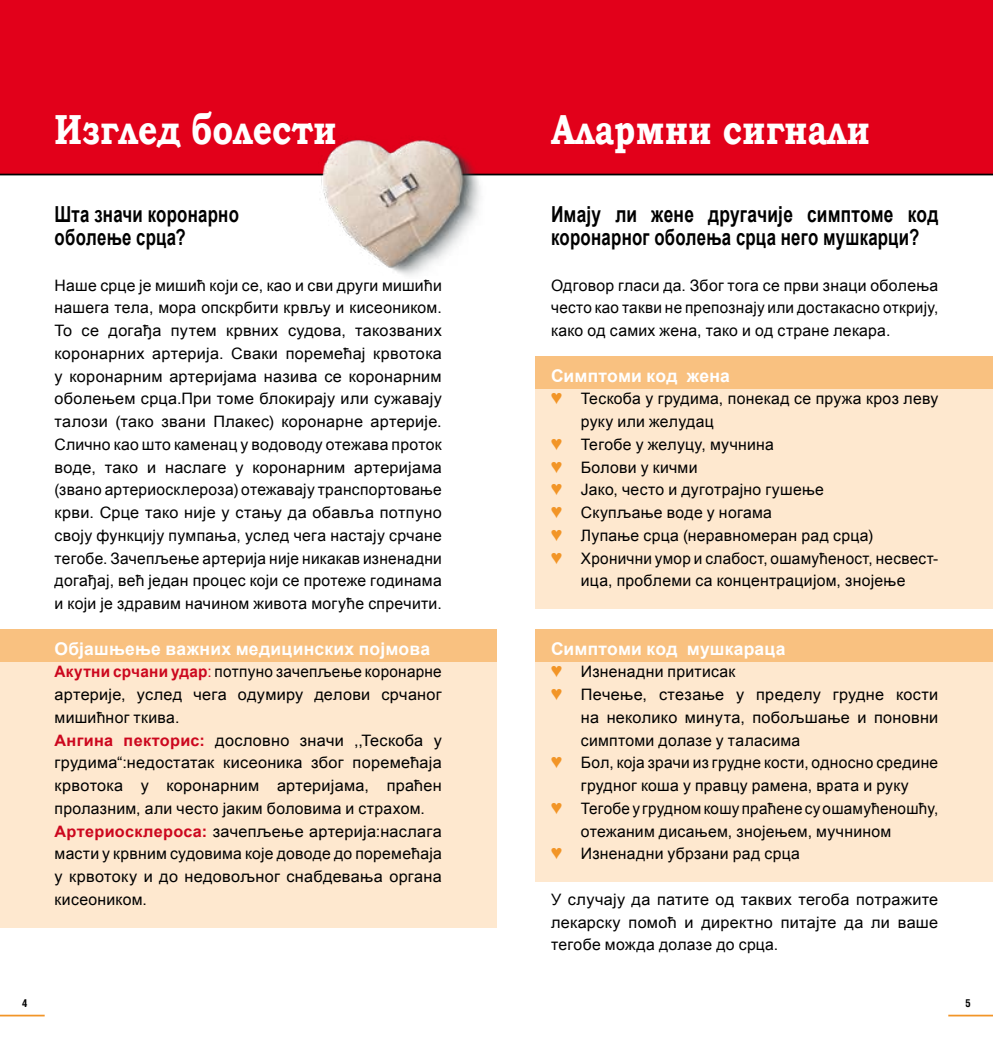
<style>
.page{position:relative;width:993px;height:1042px;background:#fff}
.page>*{position:absolute;margin:0;border:0;box-sizing:border-box;transform-origin:0 0}
.t1{font:700 42px "Bookman Old Style";color:#fff;scale:.8 1}
.t2{font:700 22.05px/22.8px "Arial";letter-spacing:.015em;color:#000;scale:.78 1}
.t3{font:700 22.05px/22.8px "Arial";letter-spacing:.015em;color:#000;scale:.76 1}
.t4{font:700 17.5px "Arial";letter-spacing:.01em;color:#fff}
.t5{font:15.75px/22.8px "Arial";letter-spacing:.015em;color:#000;text-align:justify}
.t6{font:15.75px/22.8px "Zapf Dingbats ITC";color:#f29527;text-align:justify}
.t7{font:700 condensed 10.5px "Helvetica LT Std";color:#000}
.s1{font-weight:700;color:#cc071e}
.s2{color:#cc071e}
</style>
<div class="page">
<div style="left:535px;top:632px;width:457px;height:250px;background:#fee8cf"></div>
<div style="left:535px;top:361px;width:457px;height:248px;background:#fee8cf"></div>
<div style="left:0;top:630px;width:496px;height:297px;background:#fee8cf"></div>
<div style="left:0;top:0;width:992px;height:175px;background:#e2001a"></div>
<hr style="left:0;top:174px;width:992px;height:1px;background:#000">
<div style="left:0;top:629px;width:496px;height:32px;background:#f9c180"></div>
<img style="left:310px;top:138px;width:177px;height:138px">
<div style="left:535px;top:356px;width:457px;height:32px;background:#f9c180"></div>
<div style="left:535px;top:629px;width:457px;height:32px;background:#f9c180"></div>
<hr style="left:0;top:1014px;width:45px;height:2px;background:#f29527">
<hr style="left:947px;top:1014px;width:45px;height:2px;background:#f29527">
<h1 class="t1" style="left:55px;top:99px;width:354px">Изглед болести</h1>
<h1 class="t1" style="left:551px;top:99px;width:400px">Aлармни сигнали</h1>
<h2 class="t3" style="left:55px;top:204px;width:244px">Шта значи коронарно оболење срца?</h2>
<p class="t5" style="left:55px;top:274px;width:388px">Наше срце је мишић који се, као и сви други мишићи нашега тела, мора опскрбити крвљу и кисеоником.<br>То се догађа путем крвних судова, такозваних коронарних артерија. Сваки поремећај крвотока у коронарним артеријама назива се коронарним оболењем срца.При томе блокирају или сужавају талози (тако звани Плакес) коронарне артерије.<br>Слично као што каменац у водоводу отежава проток воде, тако и наслаге у коронарним артеријама (звано артериосклероза) отежавају транспортовање крви. Срце тако није у стању да обавља потпуно своју функцију пумпања, услед чега настају срчане тегобе. Зачепљење артерија није никакав изненадни догађај, већ један процес који се протеже годинама и који је здравим начином живота могуће спречити.</p>
<p class="t4" style="left:55px;top:637px;width:377px">Објашњење важних медицинских појмова</p>
<p class="t5" style="left:55px;top:661px;width:388px;text-align:left"><span class="s1">Акутни срчани удар</span><span class="s2">:</span> потпуно зачепљење коронарне артерије, услед чега одумиру делови срчаног мишићног ткива.<br><span class="s1">Ангина пекторис:</span> дословно значи ,,Тескоба у грудима“:недостатак кисеоника због поремећаја крвотока у коронарним артеријама, праћен пролазним, али често јаким боловима и страхом.<br><span class="s1">Артериосклероса:</span> зачепљење артерија:наслага масти у крвним судовима које доводе до поремећаја у крвотоку и до недовољног снабдевања органа кисеоником.</p>
<h2 class="t2" style="left:551px;top:204px;width:498px">Имају ли жене другачије симптоме код коронарног оболења срца него мушкарци?</h2>
<p class="t5" style="left:551px;top:274px;width:388px">Одговор гласи да. Због тога се први знаци оболења често као такви не препознају или достакасно открију, како од самих жена, тако и од стране лекара.</p>
<p class="t4" style="left:551px;top:364px;width:180px">Симптоми код жена</p>
<p class="t5" style="left:580px;top:388px;width:359px;text-align:left">Тескоба у грудима, понекад се пружа кроз леву руку или желудац<br>Тегобе у желуцу, мучнина<br>Болови у кичми<br>Јако, често и дуготрајно гушење<br>Скупљање воде у ногама<br>Лупање срца (неравномеран рад срца)<br>Хронични умор и слабост, ошамућеност, несвест&shy;ица, проблеми са концентрацијом, знојење</p>
<p class="t6" style="left:551px;top:433px;width:12px">♥ ♥ ♥ ♥ ♥ ♥</p>
<p class="t4" style="left:551px;top:637px;width:236px">Симптоми код мушкараца</p>
<p class="t5" style="left:580px;top:661px;width:359px;text-align:left">Изненадни притисак<br>Печење, стезање у пределу грудне кости на неколико минута, побољшање и поновни симптоми долазе у таласима<br>Бол, која зрачи из грудне кости, односно средине грудног коша у правцу рамена, врата и руку Тегобе у грудном кошу праћене су ошамућеношћу, отежаним дисањем, знојењем, мучнином Изненадни убрзани рад срца</p>
<p class="t5" style="left:551px;top:888px;width:388px">У случају да патите од таквих тегоба потражите лекарску помоћ и директно питајте да ли ваше тегобе можда долазе до срца.</p>
<p class="t7" style="left:22px;top:997px;width:7px">4</p>
<p class="t7" style="left:965px;top:997px;width:7px">5</p>
</div>
